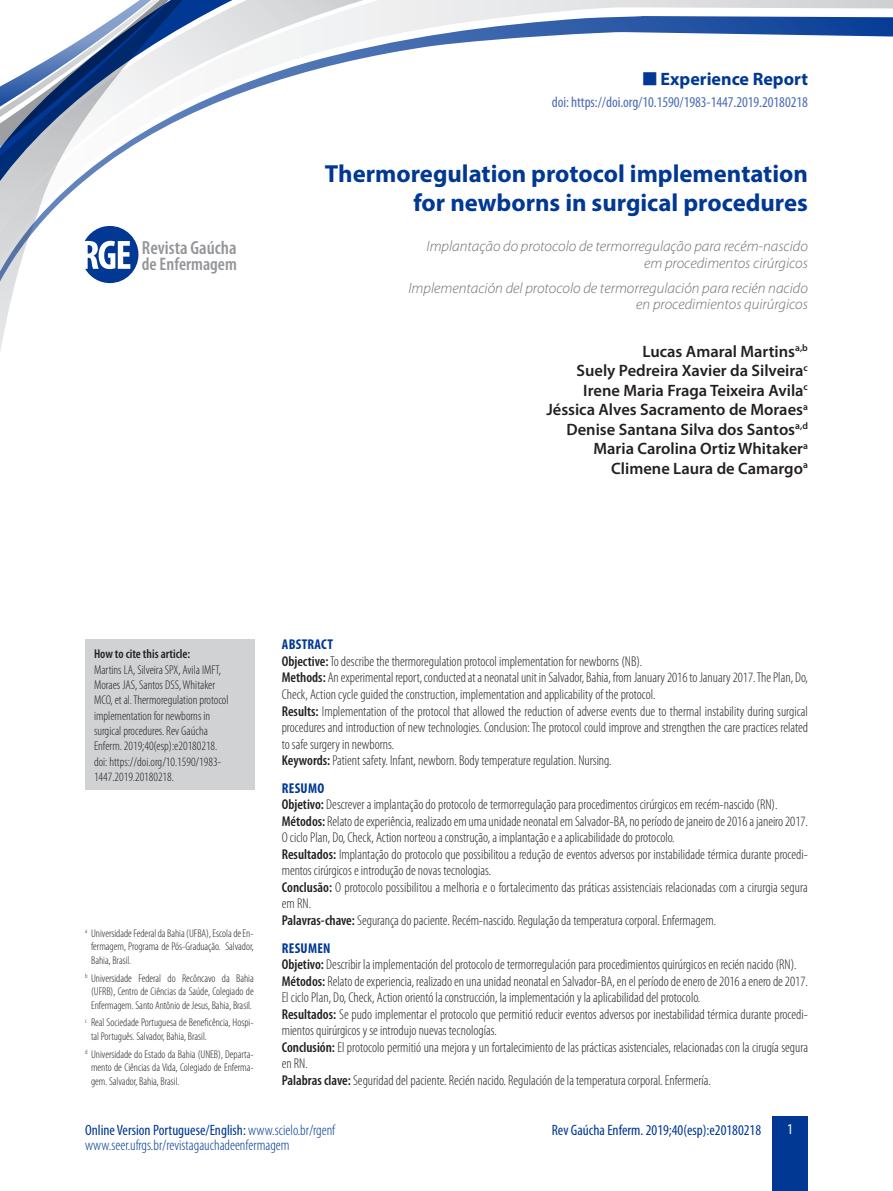
<style>
.page{position:relative;width:893px;height:1191px;background:#fff}
.page>*{position:absolute;margin:0;border:0;box-sizing:border-box;transform-origin:0 0}
.Título{font:700 24.75px/29.7px "Myriad Pro";color:#003894;text-align:right}
.t1{font:600 condensed 19.05px "Myriad Pro";color:#939598}
.t2{font:600 condensed 18.15px "Myriad Pro";color:#939598}
.t3{font:700 18px "Myriad Pro";color:#003894}
.Autores{font:600 16.5px "Myriad Pro";color:#231f20}
.t4{font:300 condensed 15px/15px "Myriad Pro";color:#003894}
.Autores-2{font:italic 300 15px/16.5px "Myriad Pro";color:#6c6d70;text-align:right}
.Título2{font:italic 300 15px/16.5px "Myriad Pro";color:#6c6d70;text-align:right}
.DOI{font:condensed 15px "Myriad Pro";letter-spacing:-.005em;color:#4c6cb4}
.t5{font:condensed 15px "Myriad Pro";color:#003894}
.t6{font:condensed 15px "Myriad Pro";color:#fff}
.resumo_texto{font:300 condensed 14.25px/16.5px "Myriad Pro";color:#231f20}
.resumo_título{font:700 condensed 14.25px "Myriad Pro";letter-spacing:.02em;color:#003894}
.como_citar_texto{font:300 condensed 12.75px/15.3px "Myriad Pro";color:#231f20}
.como_citar_título{font:600 condensed 12.75px "Myriad Pro";color:#231f20}
.rodapé{font:300 condensed 11.25px/13.5px "Myriad Pro";color:#231f20;text-align:justify}
.s1{font-weight:600}
.s2{font-weight:400}
</style>
<div class="page">
<svg style="left:202px;top:0;width:691px;height:109px"></svg>
<svg style="left:0;top:0;width:202px;height:352px"></svg>
<svg style="left:85px;top:226px;width:53px;height:57px"></svg>
<div style="left:772px;top:1116px;width:36px;height:75px;background:#003894"></div>
<div style="left:85px;top:640px;width:169px;height:150px;background:#d1d2d4"></div>
<svg style="left:643px;top:72px;width:13px;height:13px"></svg>
<h2 class="t1" style="left:142px;top:237px;width:96px">Revista Gaúcha</h2>
<p class="t2" style="left:142px;top:254px;width:96px">de Enfermagem</p>
<p class="t3" style="left:661px;top:67px;width:149px">Experience Report</p>
<p class="DOI" style="left:552px;top:94px;width:258px">doi: https://doi.org/10.1590/1983-1447.2019.20180218</p>
<p class="Título" style="left:325px;top:158px;width:484px">Thermoregulation protocol implementation for newborns in surgical procedures</p>
<p class="Título2" style="left:427px;top:238px;width:383px">Implantação do protocolo de termorregulação para recém-nascido em procedimentos cirúrgicos</p>
<p class="Autores-2" style="left:408px;top:280px;width:401px">Implementación del protocolo de termorregulación para recién nacido en procedimientos quirúrgicos</p>
<p class="Autores" style="left:642px;top:342px;width:167px">Lucas Amaral Martins<sup>a,b</sup></p>
<p class="Autores" style="left:577px;top:362px;width:233px">Suely Pedreira Xavier da Silveira<sup>c</sup></p>
<p class="Autores" style="left:583px;top:381px;width:226px">Irene Maria Fraga Teixeira Avila<sup>c</sup></p>
<p class="Autores" style="left:546px;top:401px;width:263px">Jéssica Alves Sacramento de Moraes<sup>a</sup></p>
<p class="Autores" style="left:566px;top:420px;width:243px">Denise Santana Silva dos Santos<sup>a,d</sup></p>
<p class="Autores" style="left:593px;top:440px;width:216px">Maria Carolina Ortiz Whitaker<sup>a</sup></p>
<p class="Autores" style="left:611px;top:459px;width:198px">Climene Laura de Camargo<sup>a</sup></p>
<p class="como_citar_título" style="left:94px;top:647px;width:98px">How to cite this article:</p>
<p class="como_citar_texto" style="left:94px;top:662px;width:136px">Martins LA, Silveira SPX, Avila IMFT, Moraes JAS, Santos DSS, Whitaker MCO, et al. Thermoregulation protocol implementation for newborns in surgical procedures. Rev Gaúcha Enferm. 2019;40(esp):e20180218. doi: https://doi.org/10.1590/1983- 1447.2019.20180218.</p>
<p class="rodapé" style="left:91px;top:926px;width:164px;text-indent:-6px"><sup>a</sup> Universidade Federal da Bahia (UFBA), Escola de En&shy;fermagem, Programa de Pós-Graduação. Salvador, Bahia, Brasil.</p>
<p class="rodapé" style="left:85px;top:971px;width:170px;text-align:center"><sup>b</sup> Universidade Federal do Recôncavo da Bahia (UFRB), Centro de Ciências da Saúde, Colegiado de<br>Enfermagem. Santo Antônio de Jesus, Bahia, Brasil.</p>
<p class="rodapé" style="left:91px;top:1016px;width:164px;text-indent:-6px"><sup>c</sup> Real Sociedade Portuguesa de Beneficência, Hospi&shy;tal Português. Salvador, Bahia, Brasil.</p>
<p class="rodapé" style="left:91px;top:1047px;width:164px;text-indent:-6px"><sup>d</sup> Universidade do Estado da Bahia (UNEB), Departa&shy;mento de Ciências da Vida, Colegiado de Enferma&shy;gem. Salvador, Bahia, Brasil.</p>
<p class="resumo_título" style="left:282px;top:637px;width:53px">ABSTRACT</p>
<p class="resumo_texto" style="left:282px;top:653px;width:362px"><span class="s1">Objective:</span> To describe the thermoregulation protocol implementation for newborns (NB).</p>
<p class="resumo_texto" style="left:282px;top:670px;width:528px"><span class="s1">Methods:</span> An experimental report, conducted at a neonatal unit in Salvador, Bahia, from January 2016 to January 2017. The Plan, Do,<br>Check, Action cycle guided the construction, implementation and applicability of the protocol.</p>
<p class="resumo_texto" style="left:282px;top:703px;width:528px;text-align:justify"><span class="s1">Results:</span> Implementation of the protocol that allowed the reduction of adverse events due to thermal instability during surgical procedures and introduction of new technologies. Conclusion: The protocol could improve and strengthen the care practices related to safe surgery in newborns.</p>
<p class="resumo_texto" style="left:282px;top:752px;width:331px"><span class="s1">Keywords:</span> Patient safety. Infant, newborn. Body temperature regulation. Nursing.</p>
<p class="resumo_título" style="left:282px;top:780px;width:44px">RESUMO</p>
<p class="resumo_texto" style="left:282px;top:796px;width:497px"><span class="s1">Objetivo:</span> Descrever a implantação do protocolo de termorregulação para procedimentos cirúrgicos em recém-nascido (RN).</p>
<p class="resumo_texto" style="left:282px;top:813px;width:528px"><span class="s1">Métodos:</span> Relato de experiência, realizado em uma unidade neonatal em Salvador-BA, no período de janeiro de 2016 a janeiro 2017.<br>O ciclo Plan, Do, Check, Action norteou a construção, a implantação e a aplicabilidade do protocolo.</p>
<p class="resumo_texto" style="left:282px;top:846px;width:528px"><span class="s1">Resultados:</span> Implantação do protocolo que possibilitou a redução de eventos adversos por instabilidade térmica durante procedi&shy;mentos cirúrgicos e introdução de novas tecnologias.</p>
<p class="resumo_texto" style="left:282px;top:879px;width:528px"><span class="s1">Conclusão:</span> O protocolo possibilitou a melhoria e o fortalecimento das práticas assistenciais relacionadas com a cirurgia segura em RN.</p>
<p class="resumo_texto" style="left:282px;top:912px;width:436px"><span class="s1">Palavras-chave:</span> Segurança do paciente. Recém-nascido. Regulação da temperatura corporal. Enfermagem.</p>
<p class="resumo_título" style="left:282px;top:940px;width:50px">RESUMEN</p>
<p class="resumo_texto" style="left:282px;top:956px;width:516px"><span class="s1">Objetivo:</span> Describir la implementación del protocolo de termorregulación para procedimientos quirúrgicos en recién nacido (RN).</p>
<p class="resumo_texto" style="left:282px;top:973px;width:528px"><span class="s1">Métodos:</span> Relato de experiencia, realizado en una unidad neonatal en Salvador-BA, en el período de enero de 2016 a enero de 2017.<br>El ciclo Plan, Do, Check, Action orientó la construcción, la implementación y la aplicabilidad del protocolo.</p>
<p class="resumo_texto" style="left:282px;top:1006px;width:528px"><span class="s1">Resultados:</span> Se pudo implementar el protocolo que permitió reducir eventos adversos por inestabilidad térmica durante procedi&shy;mientos quirúrgicos y se introdujo nuevas tecnologías.</p>
<p class="resumo_texto" style="left:282px;top:1039px;width:528px"><span class="s1">Conclusión:</span> El protocolo permitió una mejora y un fortalecimiento de las prácticas asistenciales, relacionadas con la cirugía segura en RN.</p>
<p class="resumo_texto" style="left:282px;top:1072px;width:431px"><span class="s1">Palabras clave:</span> Seguridad del paciente. Recién nacido. Regulación de la temperatura corporal. Enfermería.</p>
<p class="t4" style="left:85px;top:1123px;width:252px"><span class="s2">Online Version Portuguese/English:</span> www.scielo.br/rgenf www.seer.ufrgs.br/revistagauchadeenfermagem</p>
<p class="t5" style="left:552px;top:1122px;width:211px">Rev Gaúcha Enferm. 2019;40(esp):e20180218</p>
<p class="t6" style="left:787px;top:1121px;width:7px">1</p>
</div>
